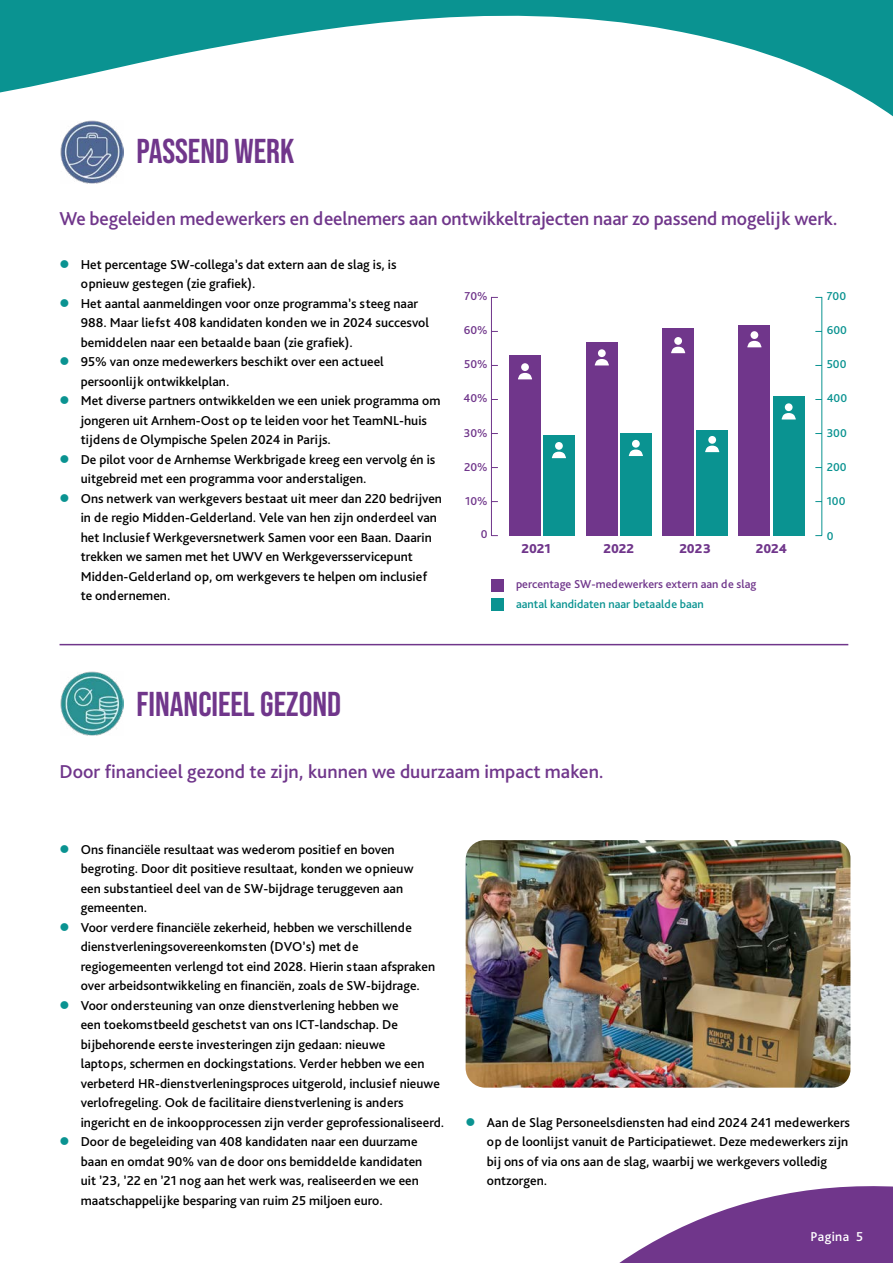
<style>
.page{position:relative;width:893px;height:1263px;background:#fff}
.page>*{position:absolute;margin:0;border:0;box-sizing:border-box;transform-origin:0 0}
.Tussenkop{font:700 34.5px "Bebas Neue Pro";color:#70368b}
.intro{font:500 19.5px "Bliss Pro";letter-spacing:-.005em;color:#70368b}
.t1{font:500 13.5px/19.5px "Bliss Pro";color:#000}
.Platte_tekst{font:800 13.5px "Bliss Pro";color:#70368b}
.t2{font:500 13.5px "Bliss Pro";color:#fff}
.Platte_tekst-2{font:500 12px "Bliss Pro";color:#70368b}
.Platte_tekst-3{font:500 12px "Bliss Pro";color:#0a9391}
</style>
<div class="page">
<svg style="left:619px;top:1186px;width:274px;height:77px"></svg>
<svg style="left:0;top:0;width:893px;height:117px"></svg>
<img style="left:60px;top:672px;width:64px;height:63px">
<hr style="left:60px;top:644px;width:788px;height:1px;background:#70368b">
<img style="left:60px;top:120px;width:64px;height:64px">
<img style="left:466px;top:840px;width:384px;height:248px">
<hr style="left:491px;top:297px;width:1px;height:239px;background:#70368b">
<hr style="left:821px;top:297px;width:1px;height:239px;background:#0a9391">
<div style="left:739px;top:325px;width:31px;height:210px;background:#70368b"></div>
<div style="left:773px;top:396px;width:31px;height:139px;background:#0a9391"></div>
<div style="left:662px;top:328px;width:32px;height:207px;background:#70368b"></div>
<div style="left:697px;top:430px;width:31px;height:105px;background:#0a9391"></div>
<div style="left:586px;top:342px;width:31px;height:193px;background:#70368b"></div>
<div style="left:620px;top:433px;width:31px;height:102px;background:#0a9391"></div>
<div style="left:509px;top:355px;width:32px;height:180px;background:#70368b"></div>
<div style="left:543px;top:435px;width:31px;height:100px;background:#0a9391"></div>
<div style="left:491px;top:579px;width:13px;height:12px;background:#70368b"></div>
<div style="left:491px;top:598px;width:13px;height:13px;background:#0a9391"></div>
<div style="left:785px;top:403px;width:8px;height:8px;background:#fff;border-radius:50%"></div>
<svg style="left:782px;top:413px;width:14px;height:6px"></svg>
<div style="left:750px;top:331px;width:8px;height:8px;background:#fff;border-radius:50%"></div>
<svg style="left:747px;top:341px;width:14px;height:6px"></svg>
<div style="left:674px;top:337px;width:8px;height:8px;background:#fff;border-radius:50%"></div>
<svg style="left:671px;top:347px;width:14px;height:6px"></svg>
<div style="left:598px;top:349px;width:8px;height:8px;background:#fff;border-radius:50%"></div>
<svg style="left:595px;top:359px;width:14px;height:6px"></svg>
<div style="left:521px;top:363px;width:8px;height:8px;background:#fff;border-radius:50%"></div>
<svg style="left:518px;top:373px;width:14px;height:6px"></svg>
<div style="left:555px;top:442px;width:8px;height:8px;background:#fff;border-radius:50%"></div>
<svg style="left:552px;top:452px;width:14px;height:6px"></svg>
<div style="left:632px;top:440px;width:8px;height:8px;background:#fff;border-radius:50%"></div>
<svg style="left:629px;top:449px;width:14px;height:7px"></svg>
<div style="left:708px;top:436px;width:8px;height:8px;background:#fff;border-radius:50%"></div>
<svg style="left:705px;top:446px;width:14px;height:6px"></svg>
<p class="Tussenkop" style="left:137px;top:132px;width:159px">PASSEND WERK</p>
<p class="intro" style="left:60px;top:206px;width:780px">We begeleiden medewerkers en deelnemers aan ontwikkeltrajecten naar zo passend mogelijk werk.</p>
<p class="t1" style="left:81px;top:254px;width:317px">Het percentage SW-collega’s dat extern aan de slag is, is opnieuw gestegen (zie grafiek).</p>
<p class="t1" style="left:81px;top:293px;width:350px">Het aantal aanmeldingen voor onze programma’s steeg naar<br>988. Maar liefst 408 kandidaten konden we in 2024 succesvol bemiddelen naar een betaalde baan (zie grafiek).</p>
<p class="t1" style="left:81px;top:351px;width:305px">95% van onze medewerkers beschikt over een actueel persoonlijk ontwikkelplan.</p>
<p class="t1" style="left:81px;top:390px;width:361px">Met diverse partners ontwikkelden we een uniek programma om jongeren uit Arnhem-Oost op te leiden voor het TeamNL-huis tijdens de Olympische Spelen 2024 in Parijs.</p>
<p class="t1" style="left:81px;top:449px;width:356px">De pilot voor de Arnhemse Werkbrigade kreeg een vervolg én is uitgebreid met een programma voor anderstaligen.</p>
<p class="t1" style="left:81px;top:488px;width:363px">Ons netwerk van werkgevers bestaat uit meer dan 220 bedrijven in de regio Midden-Gelderland. Vele van hen zijn onderdeel van het Inclusief Werkgeversnetwerk Samen voor een Baan. Daarin trekken we samen met het UWV en Werkgeversservicepunt Midden-Gelderland op, om werkgevers te helpen om inclusief te ondernemen.</p>
<p class="Platte_tekst-2" style="left:465px;top:288px;width:25px">70%</p>
<p class="Platte_tekst-3" style="left:827px;top:288px;width:21px">700</p>
<p class="Platte_tekst-2" style="left:464px;top:322px;width:25px">60%</p>
<p class="Platte_tekst-3" style="left:827px;top:322px;width:22px">600</p>
<p class="Platte_tekst-2" style="left:464px;top:357px;width:25px">50%</p>
<p class="Platte_tekst-3" style="left:827px;top:357px;width:21px">500</p>
<p class="Platte_tekst-2" style="left:464px;top:391px;width:26px">40%</p>
<p class="Platte_tekst-3" style="left:827px;top:391px;width:22px">400</p>
<p class="Platte_tekst-2" style="left:464px;top:425px;width:25px">30%</p>
<p class="Platte_tekst-3" style="left:827px;top:425px;width:22px">300</p>
<p class="Platte_tekst-2" style="left:464px;top:459px;width:25px">20%</p>
<p class="Platte_tekst-3" style="left:827px;top:459px;width:21px">200</p>
<p class="Platte_tekst-2" style="left:465px;top:494px;width:24px">10%</p>
<p class="Platte_tekst-3" style="left:827px;top:494px;width:20px">100</p>
<p class="Platte_tekst-2" style="left:481px;top:527px;width:8px">0</p>
<p class="Platte_tekst-3" style="left:827px;top:528px;width:8px">0</p>
<p class="Platte_tekst" style="left:603px;top:540px;width:32px">2022</p>
<p class="Platte_tekst" style="left:679px;top:540px;width:33px">2023</p>
<p class="Platte_tekst" style="left:756px;top:540px;width:33px">2024</p>
<p class="Platte_tekst-2" style="left:516px;top:577px;width:242px">percentage SW-medewerkers extern aan de slag</p>
<p class="Platte_tekst-3" style="left:516px;top:596px;width:189px">aantal kandidaten naar betaalde baan</p>
<p class="Platte_tekst" style="left:521px;top:540px;width:31px">2021</p>
<p class="Tussenkop" style="left:137px;top:684px;width:206px">FINANCIEEL GEZOND</p>
<p class="intro" style="left:60px;top:759px;width:546px">Door financieel gezond te zijn, kunnen we duurzaam impact maken.</p>
<p class="t1" style="left:81px;top:839px;width:334px">Ons financiële resultaat was wederom positief en boven begroting. Door dit positieve resultaat, konden we opnieuw een substantieel deel van de SW-bijdrage teruggeven aan gemeenten.</p>
<p class="t1" style="left:81px;top:917px;width:356px">Voor verdere financiële zekerheid, hebben we verschillende dienstverleningsovereenkomsten (DVO’s) met de regiogemeenten verlengd tot eind 2028. Hierin staan afspraken over arbeidsontwikkeling en financiën, zoals de SW-bijdrage.</p>
<p class="t1" style="left:81px;top:995px;width:365px">Voor ondersteuning van onze dienstverlening hebben we<br>een toekomstbeeld geschetst van ons ICT-landschap. De bijbehorende eerste investeringen zijn gedaan: nieuwe<br>laptops, schermen en dockingstations. Verder hebben we een verbeterd HR-dienstverleningsproces uitgerold, inclusief nieuwe verlofregeling. Ook de facilitaire dienstverlening is anders ingericht en de inkoopprocessen zijn verder geprofessionaliseerd.</p>
<p class="t1" style="left:81px;top:1131px;width:343px">Door de begeleiding van 408 kandidaten naar een duurzame baan en omdat 90% van de door ons bemiddelde kandidaten uit ’23, ’22 en ’21 nog aan het werk was, realiseerden we een maatschappelijke besparing van ruim 25 miljoen euro.</p>
<p class="t1" style="left:487px;top:1112px;width:365px">Aan de Slag Personeelsdiensten had eind 2024 241 medewerkers op de loonlijst vanuit de Participatiewet. Deze medewerkers zijn bij ons of via ons aan de slag, waarbij we werkgevers volledig ontzorgen.</p>
<p class="t2" style="left:811px;top:1228px;width:54px">Pagina 5</p>
</div>
